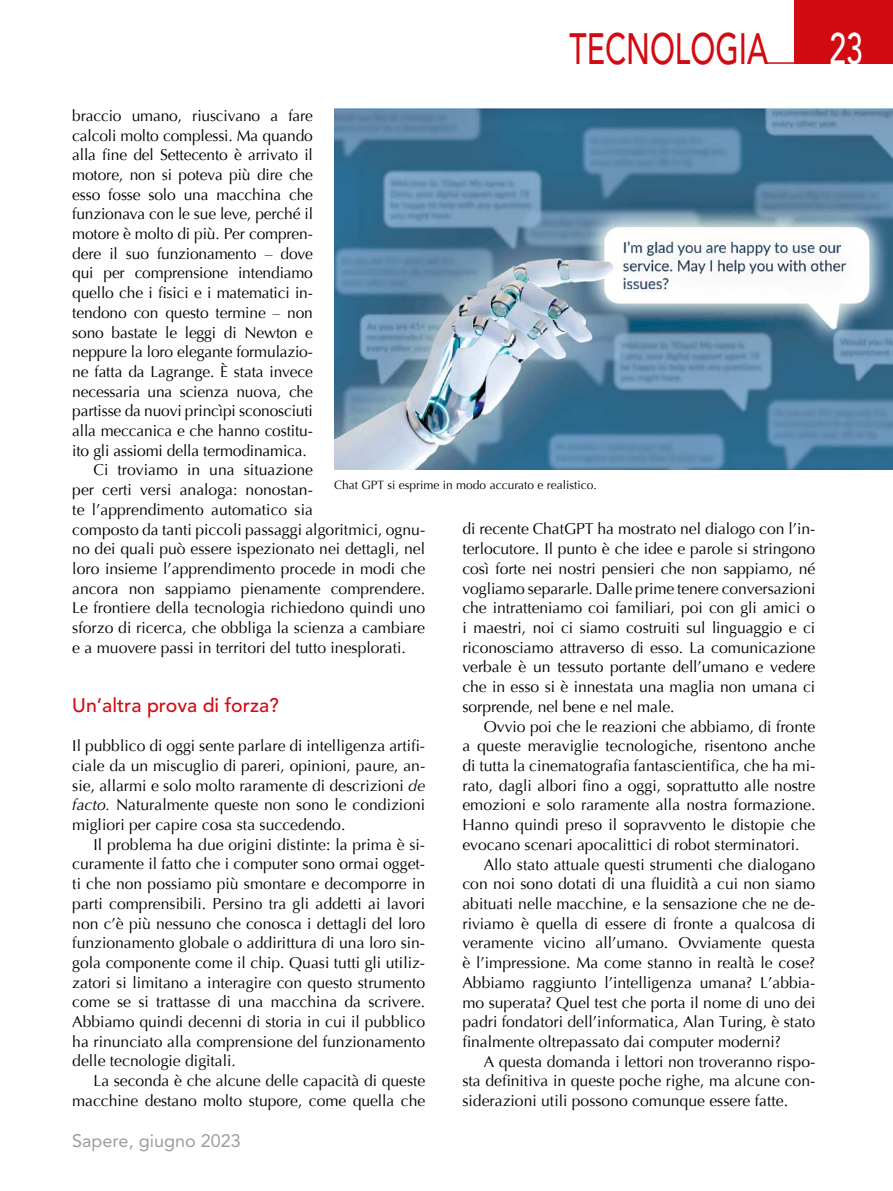
<style>
.page{position:relative;width:893px;height:1191px;background:#fff}
.page>*{position:absolute;margin:0;border:0;box-sizing:border-box;transform-origin:0 0}
.t1{font:500 43.5px "Avenir";color:#d20a11;scale:.69 1}
.t2{font:500 43.5px "Avenir";color:#fff;scale:.69 1}
.t3{font:500 19.5px "Avenir";color:#d20a11}
.t4{font:18px "Avenir";color:#9d9d9c}
.t5{font:15.75px/19.6px "Optima";color:#000;text-align:justify}
.t6{font:12px "Optima";color:#000}
.s1{font-style:italic}
</style>
<div class="page">
<div style="left:794px;top:0;width:99px;height:64px;background:#d20a11"></div>
<hr style="left:765px;top:62px;width:36px;height:2px;background:#d20a11">
<img style="left:334px;top:108px;width:559px;height:361px">
<h1 class="t1" style="left:569px;top:24px;width:290px">TECNOLOGIA</h1>
<h1 class="t2" style="left:829px;top:24px;width:50px">23</h1>
<p class="t5" style="left:72px;top:106px;width:242px">braccio umano, riuscivano a fare</p>
<p class="t5" style="left:72px;top:126px;width:242px">calcoli molto complessi. Ma quando</p>
<p class="t5" style="left:72px;top:145px;width:242px">alla fine del Settecento è arrivato il</p>
<p class="t5" style="left:72px;top:165px;width:242px">motore, non si poteva più dire che</p>
<p class="t5" style="left:72px;top:185px;width:242px">esso fosse solo una macchina che</p>
<p class="t5" style="left:72px;top:204px;width:242px">funzionava con le sue leve, perché il</p>
<p class="t5" style="left:72px;top:224px;width:242px">motore è molto di più. Per compren-</p>
<p class="t5" style="left:72px;top:244px;width:242px">dere il suo funzionamento – dove</p>
<p class="t5" style="left:72px;top:263px;width:242px">qui per comprensione intendiamo</p>
<p class="t5" style="left:72px;top:283px;width:242px">quello che i fisici e i matematici in-</p>
<p class="t5" style="left:72px;top:303px;width:242px">tendono con questo termine – non</p>
<p class="t5" style="left:72px;top:322px;width:242px">sono bastate le leggi di Newton e</p>
<p class="t5" style="left:72px;top:342px;width:242px">neppure la loro elegante formulazio-</p>
<p class="t5" style="left:72px;top:362px;width:242px">ne fatta da Lagrange. È stata invece</p>
<p class="t5" style="left:72px;top:382px;width:242px">necessaria una scienza nuova, che</p>
<p class="t5" style="left:72px;top:401px;width:242px">partisse da nuovi princìpi sconosciuti</p>
<p class="t5" style="left:72px;top:421px;width:242px">alla meccanica e che hanno costitu-</p>
<p class="t5" style="left:72px;top:441px;width:236px">ito gli assiomi della termodinamica.</p>
<p class="t5" style="left:94px;top:460px;width:221px">Ci troviamo in una situazione</p>
<p class="t5" style="left:72px;top:480px;width:242px">per certi versi analoga: nonostan-</p>
<p class="t5" style="left:72px;top:500px;width:242px">te l’apprendimento automatico sia</p>
<p class="t5" style="left:72px;top:519px;width:354px">composto da tanti piccoli passaggi algoritmici, ognu-</p>
<p class="t5" style="left:72px;top:539px;width:354px">no dei quali può essere ispezionato nei dettagli, nel</p>
<p class="t5" style="left:72px;top:559px;width:354px">loro insieme l’apprendimento procede in modi che</p>
<p class="t5" style="left:72px;top:578px;width:354px">ancora non sappiamo pienamente comprendere.</p>
<p class="t5" style="left:72px;top:598px;width:354px">Le frontiere della tecnologia richiedono quindi uno</p>
<p class="t5" style="left:72px;top:618px;width:354px">sforzo di ricerca, che obbliga la scienza a cambiare</p>
<p class="t5" style="left:72px;top:638px;width:335px">e a muovere passi in territori del tutto inesplorati.</p>
<p class="t6" style="left:334px;top:478px;width:264px">Chat GPT si esprime in modo accurato e realistico.</p>
<p class="t5" style="left:462px;top:519px;width:354px">di recente ChatGPT ha mostrato nel dialogo con l’in&shy;terlocutore. Il punto è che idee e parole si stringono così forte nei nostri pensieri che non sappiamo, né vogliamo separarle. Dalle prime tenere conversazioni che intratteniamo coi familiari, poi con gli amici o i maestri, noi ci siamo costruiti sul linguaggio e ci riconosciamo attraverso di esso. La comunicazione verbale è un tessuto portante dell’umano e vedere che in esso si è innestata una maglia non umana ci sorprende, nel bene e nel male.</p>
<p class="t5" style="left:462px;top:716px;width:354px;text-indent:21px">Ovvio poi che le reazioni che abbiamo, di fronte a queste meraviglie tecnologiche, risentono anche di tutta la cinematografia fantascientifica, che ha mi&shy;rato, dagli albori fino a oggi, soprattutto alle nostre emozioni e solo raramente alla nostra formazione.<br>Hanno quindi preso il sopravvento le distopie che evocano scenari apocalittici di robot sterminatori.</p>
<p class="t5" style="left:462px;top:854px;width:354px;text-indent:21px">Allo stato attuale questi strumenti che dialogano con noi sono dotati di una fluidità a cui non siamo abituati nelle macchine, e la sensazione che ne de&shy;riviamo è quella di essere di fronte a qualcosa di veramente vicino all’umano. Ovviamente questa è l’impressione. Ma come stanno in realtà le cose?<br>Abbiamo raggiunto l’intelligenza umana? L’abbia&shy;mo superata? Quel test che porta il nome di uno dei padri fondatori dell’informatica, Alan Turing, è stato finalmente oltrepassato dai computer moderni?</p>
<p class="t5" style="left:462px;top:1051px;width:354px;text-indent:21px">A questa domanda i lettori non troveranno rispo&shy;sta definitiva in queste poche righe, ma alcune con&shy;siderazioni utili possono comunque essere fatte.</p>
<p class="t3" style="left:72px;top:694px;width:208px">Un’altra prova di forza?</p>
<p class="t5" style="left:72px;top:736px;width:354px">Il pubblico di oggi sente parlare di intelligenza artifi&shy;ciale da un miscuglio di pareri, opinioni, paure, an&shy;sie, allarmi e solo molto raramente di descrizioni <span class="s1">de facto.</span> Naturalmente queste non sono le condizioni migliori per capire cosa sta succedendo.</p>
<p class="t5" style="left:72px;top:834px;width:354px;text-indent:21px">Il problema ha due origini distinte: la prima è si&shy;curamente il fatto che i computer sono ormai ogget&shy;ti che non possiamo più smontare e decomporre in parti comprensibili. Persino tra gli addetti ai lavori non c’è più nessuno che conosca i dettagli del loro funzionamento globale o addirittura di una loro sin&shy;gola componente come il chip. Quasi tutti gli utiliz&shy;zatori si limitano a interagire con questo strumento come se si trattasse di una macchina da scrivere.<br>Abbiamo quindi decenni di storia in cui il pubblico ha rinunciato alla comprensione del funzionamento delle tecnologie digitali.</p>
<p class="t5" style="left:72px;top:1071px;width:354px;text-align:right">La seconda è che alcune delle capacità di queste macchine destano molto stupore, come quella che</p>
<p class="t4" style="left:72px;top:1130px;width:170px">Sapere, giugno 2023</p>
</div>
